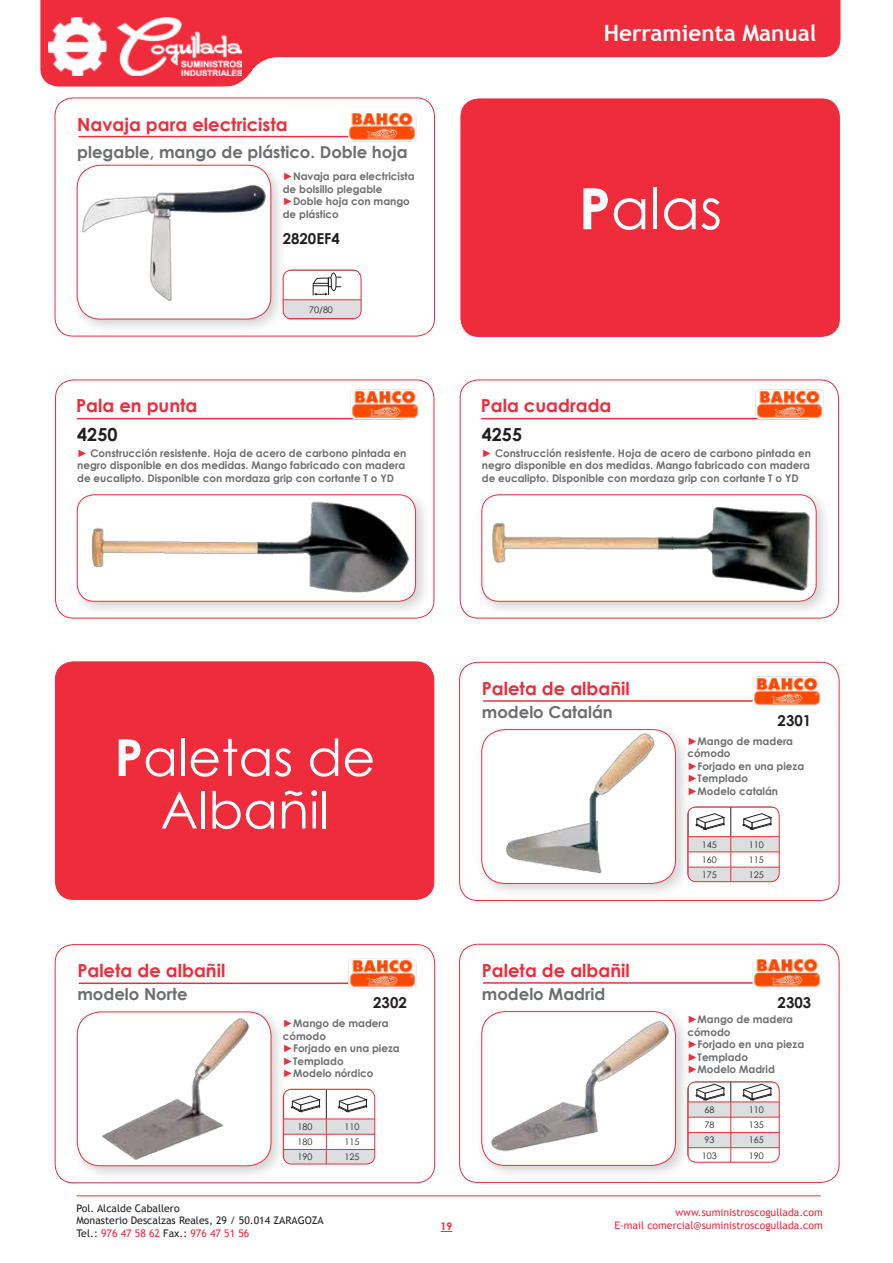
<style>
.page{position:relative;width:893px;height:1263px;background:#fff}
.page>*{position:absolute;margin:0;border:0;box-sizing:border-box;transform-origin:0 0}
.t1{font:57px "Century Gothic";color:#fff}
.t2{font:51px/52.5px "Century Gothic";color:#fff;text-align:center}
.t3{font:700 22.5px "Trebuchet MS";color:#fff}
.t4{font:700 18px "Century Gothic";color:#ee2c3b}
.t5{font:700 18px "Century Gothic";color:#231f20}
.t6{font:700 16.5px "Century Gothic";color:#6c6d70}
.t7{font:700 15px "Century Gothic";color:#231f20}
.t8{font:700 10.5px/12.6px "Century Gothic";color:#6c6d70}
.t9{font:10.5px/12.6px "Trebuchet MS";color:#231f20}
.t10{font:10.5px/12.6px "Trebuchet MS";color:#ee2c3b;text-align:right}
.t11{font:700 10.5px "Century Gothic";color:#ee2c3b}
.t12{font:9px "Century Gothic";color:#231f20}
.s1{font-weight:400;color:#ee2c3b}
.s2{font-weight:700}
.s3{color:#ee2c3b}
</style>
<div class="page">
<div style="left:40px;top:0;width:800px;height:87px;background:#ee2c3b"></div>
<div style="left:280px;top:57px;width:584px;height:57px;background:#fff"></div>
<div style="left:247px;top:58px;width:62px;height:62px;background:#fff;border-radius:50%"></div>
<div style="left:246px;top:57px;width:64px;height:64px;border:2px solid #fff;border-radius:50%"></div>
<svg style="left:212px;top:73px;width:41px;height:24px"></svg>
<svg style="left:809px;top:40px;width:32px;height:18px"></svg>
<hr style="left:77px;top:1195px;width:744px;height:1px;background:#ee2c3b">
<img style="left:49px;top:18px;width:192px;height:58px">
<div style="left:71px;top:159px;width:216px;height:176px;background:#231f20;opacity:.2"></div>
<div style="left:77px;top:165px;width:194px;height:154px;background:#fff;border-radius:23px"></div>
<img style="left:81px;top:172px;width:186px;height:140px">
<div style="left:77px;top:165px;width:194px;height:154px;border:1px solid #ee2c3b;border-radius:23px"></div>
<hr style="left:79px;top:136px;width:300px;height:1px;background:#ee2c3b">
<div style="left:55px;top:98px;width:380px;height:238px;border:1px solid #ee2c3b;border-radius:18px"></div>
<img style="left:348px;top:112px;width:69px;height:30px">
<svg style="left:283px;top:270px;width:78px;height:49px"></svg>
<div style="left:461px;top:99px;width:378px;height:237px;background:#ee2c3b;border-radius:18px"></div>
<div style="left:461px;top:99px;width:379px;height:238px;border:1px solid #ee2c3b;border-radius:18px"></div>
<div style="left:55px;top:380px;width:379px;height:238px;border:1px solid #ee2c3b;border-radius:18px"></div>
<hr style="left:77px;top:418px;width:327px;height:1px;background:#ee2c3b">
<img style="left:351px;top:389px;width:67px;height:30px">
<div style="left:71px;top:489px;width:361px;height:128px;background:#231f20;opacity:.2"></div>
<div style="left:77px;top:495px;width:338px;height:106px;background:#fff;border-radius:17px"></div>
<img style="left:92px;top:495px;width:323px;height:106px">
<div style="left:77px;top:495px;width:339px;height:106px;border:1px solid #ee2c3b;border-radius:17px"></div>
<div style="left:460px;top:380px;width:379px;height:238px;border:1px solid #ee2c3b;border-radius:18px"></div>
<hr style="left:481px;top:418px;width:328px;height:1px;background:#ee2c3b">
<img style="left:755px;top:389px;width:69px;height:30px">
<div style="left:476px;top:489px;width:356px;height:128px;background:#231f20;opacity:.2"></div>
<img style="left:487px;top:495px;width:329px;height:106px">
<div style="left:482px;top:495px;width:334px;height:106px;border:1px solid #ee2c3b;border-radius:17px"></div>
<div style="left:55px;top:662px;width:379px;height:237px;background:#ee2c3b;border-radius:18px"></div>
<div style="left:55px;top:662px;width:379px;height:237px;border:1px solid #ee2c3b;border-radius:18px"></div>
<div style="left:476px;top:724px;width:215px;height:175px;background:#231f20;opacity:.2"></div>
<img style="left:482px;top:730px;width:193px;height:153px">
<div style="left:481px;top:729px;width:195px;height:155px;border:1px solid #ee2c3b;border-radius:23px"></div>
<hr style="left:483px;top:700px;width:301px;height:2px;background:#ee2c3b">
<div style="left:459px;top:662px;width:380px;height:239px;border:1px solid #ee2c3b;border-radius:18px"></div>
<img style="left:752px;top:676px;width:68px;height:29px">
<div style="left:687px;top:806px;width:92px;height:76px;border:1px solid #ee2c3b;border-radius:9px"></div>
<svg style="left:688px;top:807px;width:91px;height:75px"></svg>
<div style="left:71px;top:1006px;width:216px;height:175px;background:#231f20;opacity:.2"></div>
<img style="left:77px;top:1012px;width:194px;height:154px">
<div style="left:77px;top:1012px;width:194px;height:154px;border:1px solid #ee2c3b;border-radius:23px"></div>
<hr style="left:79px;top:982px;width:300px;height:2px;background:#ee2c3b">
<div style="left:55px;top:944px;width:380px;height:239px;border:1px solid #ee2c3b;border-radius:18px"></div>
<img style="left:348px;top:958px;width:69px;height:31px">
<svg style="left:283px;top:1089px;width:92px;height:75px"></svg>
<div style="left:476px;top:1006px;width:215px;height:175px;background:#231f20;opacity:.2"></div>
<div style="left:482px;top:1011px;width:193px;height:154px;background:#fff;border-radius:23px"></div>
<img style="left:482px;top:1011px;width:193px;height:148px">
<div style="left:481px;top:1011px;width:195px;height:154px;border:1px solid #ee2c3b;border-radius:23px"></div>
<hr style="left:483px;top:982px;width:301px;height:2px;background:#ee2c3b">
<div style="left:459px;top:944px;width:380px;height:238px;border:1px solid #ee2c3b;border-radius:18px"></div>
<img style="left:752px;top:958px;width:68px;height:29px">
<svg style="left:688px;top:1082px;width:91px;height:80px"></svg>
<h3 class="t4" style="left:77px;top:111px;width:212px">Navaja para electricista</h3>
<h3 class="t6" style="left:77px;top:139px;width:332px">plegable, mango de plástico. Doble hoja</h3>
<p class="t8" style="left:283px;top:170px;width:133px"><span class="s1">►</span>Navaja para electricista de bolsillo plegable <span class="s1">►</span>Doble hoja con mango de plástico</p>
<h3 class="t7" style="left:283px;top:227px;width:58px">2820EF4</h3>
<p class="t12" style="left:309px;top:303px;width:25px">70/80</p>
<h3 class="t4" style="left:76px;top:392px;width:123px">Pala en punta</h3>
<h3 class="t5" style="left:77px;top:421px;width:42px">4250</h3>
<p class="t8" style="left:77px;top:446px;width:331px;text-align:justify"><span class="s1">►</span> Construcción resistente. Hoja de acero de carbono pintada en negro disponible en dos medidas. Mango fabricado con madera de eucalipto. Disponible con mordaza grip con cortante T o YD</p>
<h3 class="t3" style="left:604px;top:19px;width:214px">Herramienta Manual</h3>
<h1 class="t1" style="left:579px;top:169px;width:145px"><span class="s2">P</span>alas</h1>
<h3 class="t4" style="left:481px;top:392px;width:132px">Pala cuadrada</h3>
<h3 class="t5" style="left:482px;top:421px;width:42px">4255</h3>
<p class="t8" style="left:482px;top:446px;width:331px;text-align:justify"><span class="s1">►</span> Construcción resistente. Hoja de acero de carbono pintada en negro disponible en dos medidas. Mango fabricado con madera de eucalipto. Disponible con mordaza grip con cortante T o YD</p>
<h2 class="t2" style="left:115px;top:730px;width:262px"><span class="s2">P</span>aletas de<br>Albañil</h2>
<h3 class="t4" style="left:77px;top:957px;width:149px">Paleta de albañil</h3>
<h3 class="t6" style="left:77px;top:981px;width:112px">modelo Norte</h3>
<h3 class="t7" style="left:373px;top:991px;width:35px">2302</h3>
<p class="t8" style="left:283px;top:1016px;width:118px"><span class="s1">►</span>Mango de madera cómodo<br><span class="s1">►</span>Forjado en una pieza <span class="s1">►</span>Templado<br><span class="s1">►</span>Modelo nórdico</p>
<p class="t12" style="left:297px;top:1120px;width:16px">180</p>
<p class="t12" style="left:344px;top:1120px;width:16px">110</p>
<p class="t12" style="left:297px;top:1136px;width:16px">180</p>
<p class="t12" style="left:344px;top:1136px;width:16px">115</p>
<p class="t12" style="left:297px;top:1151px;width:16px">190</p>
<p class="t12" style="left:344px;top:1151px;width:16px">125</p>
<p class="t9" style="left:77px;top:1202px;width:249px">Pol. Alcalde Caballero<br>Monasterio Descalzas Reales, 29 / 50.014 ZARAGOZA<br>Tel.: <span class="s3">976 47 58 62</span> Fax.: <span class="s3">976 47 51 56</span></p>
<h3 class="t4" style="left:482px;top:675px;width:149px">Paleta de albañil</h3>
<h3 class="t6" style="left:482px;top:699px;width:133px">modelo Catalán</h3>
<h3 class="t7" style="left:778px;top:709px;width:35px">2301</h3>
<p class="t8" style="left:687px;top:734px;width:118px"><span class="s1">►</span>Mango de madera cómodo<br><span class="s1">►</span>Forjado en una pieza <span class="s1">►</span>Templado<br><span class="s1">►</span>Modelo catalán</p>
<p class="t12" style="left:702px;top:838px;width:16px">145</p>
<p class="t12" style="left:749px;top:838px;width:16px">110</p>
<p class="t12" style="left:702px;top:853px;width:16px">160</p>
<p class="t12" style="left:749px;top:853px;width:16px">115</p>
<p class="t12" style="left:702px;top:869px;width:16px">175</p>
<p class="t12" style="left:749px;top:869px;width:16px">125</p>
<p class="t11" style="left:441px;top:1219px;width:13px">19</p>
<h3 class="t4" style="left:482px;top:957px;width:149px">Paleta de albañil</h3>
<h3 class="t6" style="left:482px;top:981px;width:125px">modelo Madrid</h3>
<h3 class="t7" style="left:778px;top:991px;width:35px">2303</h3>
<p class="t8" style="left:687px;top:1012px;width:118px"><span class="s1">►</span>Mango de madera cómodo<br><span class="s1">►</span>Forjado en una pieza <span class="s1">►</span>Templado<br><span class="s1">►</span>Modelo Madrid</p>
<p class="t12" style="left:704px;top:1103px;width:11px">68</p>
<p class="t12" style="left:749px;top:1103px;width:16px">110</p>
<p class="t12" style="left:704px;top:1118px;width:11px">78</p>
<p class="t12" style="left:749px;top:1118px;width:16px">135</p>
<p class="t12" style="left:704px;top:1134px;width:11px">93</p>
<p class="t12" style="left:749px;top:1134px;width:16px">165</p>
<p class="t12" style="left:702px;top:1149px;width:16px">103</p>
<p class="t12" style="left:749px;top:1149px;width:16px">190</p>
<p class="t10" style="left:614px;top:1206px;width:210px">www.suministroscogullada.com<br>E-mail comercial@suministroscogullada.com</p>
</div>
